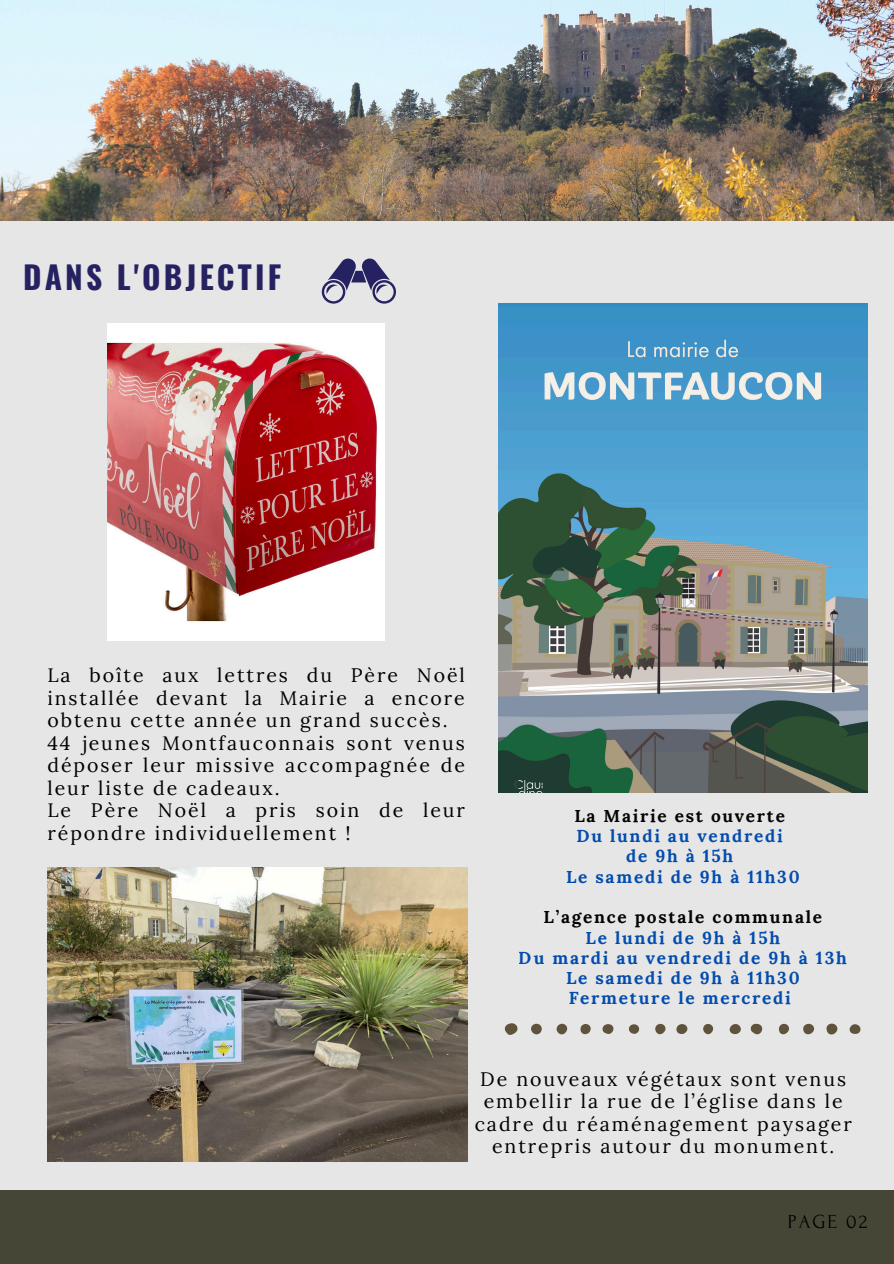
<style>
.page{position:relative;width:894px;height:1264px;background:#fff}
.page>*{position:absolute;margin:0;border:0;box-sizing:border-box;transform-origin:0 0}
.t1{font:700 31.5px "Oswald";letter-spacing:.1em;color:#262262}
.t2{font:19.8px "Forum";letter-spacing:.1em;color:#000}
.t3{font:19.5px/22.5px "Lora";letter-spacing:.1em;color:#000}
.t4{font:700 17.25px/20.2px "Lora";letter-spacing:.1em;color:#004aad;text-align:center}
.t5{font:700 17.25px "Lora";letter-spacing:.1em;color:#000}
</style>
<div class="page">
<div style="left:0;top:0;width:893px;height:1263px;background:#e6e6e6"></div>
<div style="left:0;top:1190px;width:893px;height:73px;background:#464636"></div>
<img style="left:0;top:0;width:893px;height:220px">
<img style="left:498px;top:303px;width:369px;height:489px">
<svg style="left:322px;top:258px;width:74px;height:45px"></svg>
<img style="left:47px;top:867px;width:420px;height:294px">
<svg style="left:504px;top:1023px;width:14px;height:11px"></svg>
<svg style="left:750px;top:1023px;width:12px;height:11px"></svg>
<div style="left:826px;top:1023px;width:11px;height:11px;background:#60533b;border-radius:50%"></div>
<div style="left:803px;top:1023px;width:10px;height:11px;background:#60533b;border-radius:50%"></div>
<div style="left:531px;top:1023px;width:10px;height:11px;background:#60533b;border-radius:50%"></div>
<svg style="left:729px;top:1024px;width:11px;height:10px"></svg>
<div style="left:556px;top:1023px;width:11px;height:11px;background:#60533b;border-radius:50%"></div>
<div style="left:676px;top:1023px;width:11px;height:11px;background:#60533b;border-radius:50%"></div>
<svg style="left:602px;top:1024px;width:11px;height:10px"></svg>
<svg style="left:778px;top:1023px;width:10px;height:11px"></svg>
<svg style="left:849px;top:1024px;width:11px;height:10px"></svg>
<div style="left:655px;top:1023px;width:10px;height:11px;background:#60533b;border-radius:50%"></div>
<div style="left:580px;top:1023px;width:10px;height:11px;background:#60533b;border-radius:5px"></div>
<svg style="left:703px;top:1024px;width:10px;height:10px"></svg>
<div style="left:628px;top:1024px;width:11px;height:9px;background:#60533b;border-radius:50%"></div>
<img style="left:107px;top:323px;width:277px;height:317px">
<h1 class="t1" style="left:23px;top:252px;width:259px">DANS L'OBJECTIF</h1>
<p class="t3" style="left:47px;top:663px;width:419px">La boîte aux lettres du Père Noël installée devant la Mairie a encore obtenu cette année un grand succès.<br>44 jeunes Montfauconnais sont venus déposer leur missive accompagnée de leur liste de cadeaux.<br>Le Père Noël a pris soin de leur répondre individuellement !</p>
<p class="t5" style="left:574px;top:804px;width:212px">La Mairie est ouverte</p>
<p class="t4" style="left:566px;top:825px;width:235px">Du lundi au vendredi<br>de 9h à 15h<br>Le samedi de 9h à 11h30</p>
<p class="t5" style="left:543px;top:905px;width:280px">L’agence postale communale</p>
<p class="t4" style="left:518px;top:927px;width:329px">Le lundi de 9h à 15h<br>Du mardi au vendredi de 9h à 13h<br>Le samedi de 9h à 11h30<br>Fermeture le mercredi</p>
<p class="t3" style="left:474px;top:1067px;width:378px;text-align:center">De nouveaux végétaux sont venus embellir la rue de l’église dans le cadre du réaménagement paysager entrepris autour du monument.</p>
<p class="t2" style="left:787px;top:1210px;width:81px">PAGE 02</p>
</div>
